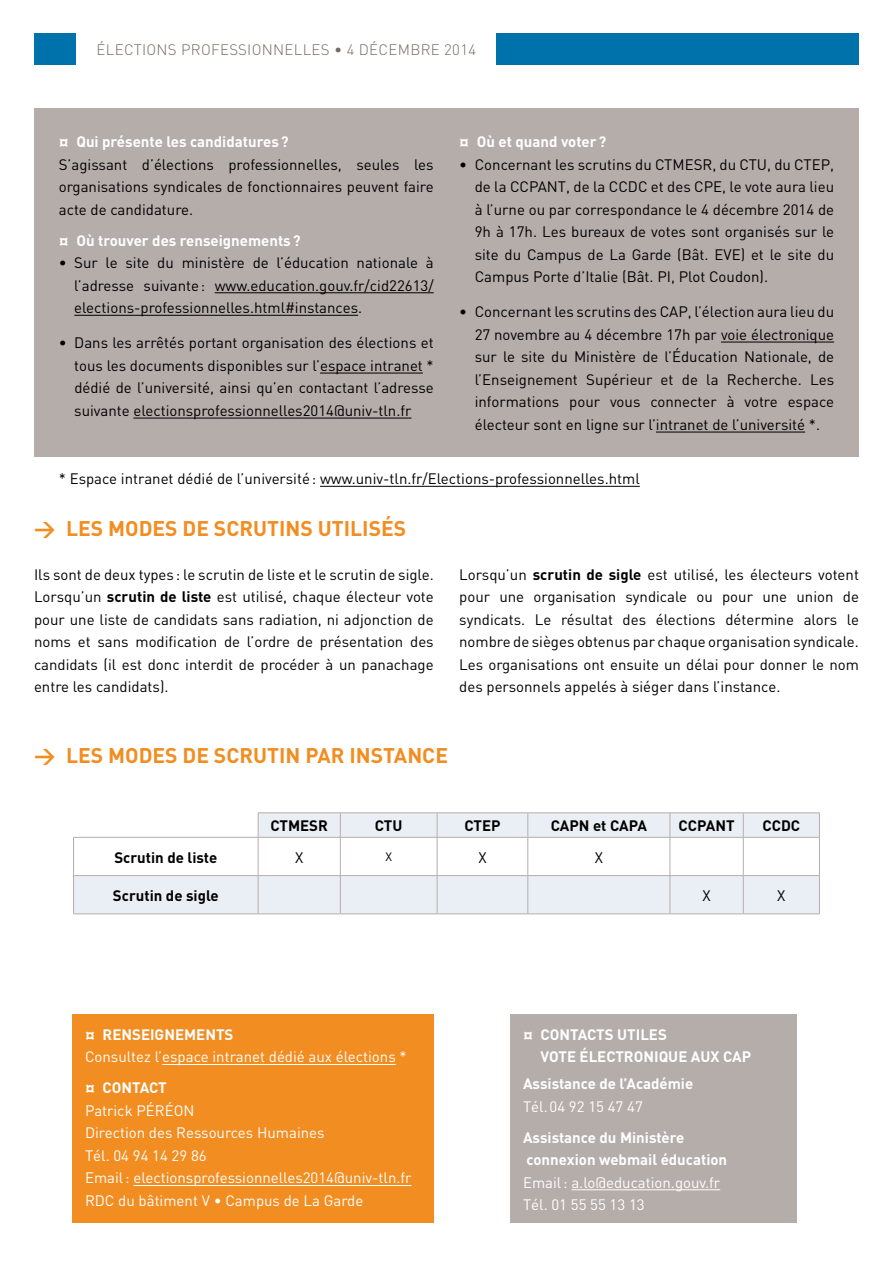
<style>
.page{position:relative;width:893px;height:1263px;background:#fff}
.page>*{position:absolute;margin:0;border:0;box-sizing:border-box;transform-origin:0 0}
.t1{font:700 21px "DIN";color:#f18d21}
.t2{font:15px/22.5px "DIN";color:#000;text-align:justify}
.t3{font:15px/22.5px "DIN";color:#fff}
.t4{font:700 15px/22.5px "DIN";color:#fff}
.t5{font:700 15px "DIN";color:#000}
.t6{font:300 15px "DIN";letter-spacing:.02em;color:#766a65}
.t7{font:12px "DIN";color:#000}
.s1{font-weight:700}
</style>
<div class="page">
<div style="left:34px;top:108px;width:825px;height:349px;background:#b5adaa"></div>
<div style="left:72px;top:1015px;width:362px;height:208px;background:#f18d21"></div>
<hr style="left:162px;top:1064px;width:234px;height:1px;background:#fff">
<hr style="left:133px;top:1185px;width:278px;height:1px;background:#fff">
<div style="left:34px;top:33px;width:825px;height:31px;background:#0072ab"></div>
<div style="left:77px;top:26px;width:419px;height:45px;background:#fff"></div>
<hr style="left:320px;top:486px;width:320px;height:1px;background:#000">
<div style="left:510px;top:1015px;width:286px;height:208px;background:#b5adaa"></div>
<hr style="left:571px;top:1189px;width:149px;height:1px;background:#fff">
<hr style="left:215px;top:292px;width:219px;height:1px;background:#000">
<hr style="left:74px;top:315px;width:284px;height:1px;background:#000">
<hr style="left:320px;top:373px;width:103px;height:1px;background:#000">
<hr style="left:133px;top:418px;width:278px;height:1px;background:#000">
<hr style="left:721px;top:342px;width:113px;height:1px;background:#000">
<hr style="left:656px;top:432px;width:149px;height:1px;background:#000">
<svg style="left:74px;top:813px;width:745px;height:100px;fill:#eaeff6"></svg>
<hr style="left:258px;top:812px;width:82px;height:1px;background:#b5adaa">
<svg style="left:258px;top:813px;width:1px;height:24px"></svg>
<hr style="left:340px;top:812px;width:97px;height:1px;background:#b5adaa">
<svg style="left:340px;top:813px;width:1px;height:24px"></svg>
<hr style="left:437px;top:812px;width:91px;height:1px;background:#b5adaa">
<svg style="left:437px;top:813px;width:1px;height:24px"></svg>
<hr style="left:528px;top:812px;width:142px;height:1px;background:#b5adaa">
<svg style="left:527px;top:813px;width:1px;height:24px"></svg>
<hr style="left:670px;top:812px;width:73px;height:1px;background:#b5adaa">
<svg style="left:670px;top:813px;width:1px;height:24px"></svg>
<hr style="left:743px;top:812px;width:77px;height:1px;background:#b5adaa">
<svg style="left:743px;top:813px;width:1px;height:24px"></svg>
<svg style="left:819px;top:813px;width:1px;height:24px"></svg>
<hr style="left:73px;top:837px;width:185px;height:1px;background:#b5adaa">
<hr style="left:73px;top:838px;width:1px;height:37px;background:#b5adaa">
<hr style="left:258px;top:837px;width:82px;height:1px;background:#b5adaa">
<hr style="left:258px;top:838px;width:1px;height:37px;background:#b5adaa">
<hr style="left:340px;top:837px;width:97px;height:1px;background:#b5adaa">
<hr style="left:340px;top:838px;width:1px;height:37px;background:#b5adaa">
<hr style="left:437px;top:837px;width:91px;height:1px;background:#b5adaa">
<hr style="left:437px;top:838px;width:1px;height:37px;background:#b5adaa">
<hr style="left:528px;top:837px;width:142px;height:1px;background:#b5adaa">
<hr style="left:527px;top:838px;width:1px;height:37px;background:#b5adaa">
<hr style="left:670px;top:837px;width:73px;height:1px;background:#b5adaa">
<hr style="left:670px;top:838px;width:1px;height:37px;background:#b5adaa">
<hr style="left:743px;top:837px;width:77px;height:1px;background:#b5adaa">
<hr style="left:743px;top:838px;width:1px;height:37px;background:#b5adaa">
<hr style="left:819px;top:838px;width:1px;height:37px;background:#b5adaa">
<hr style="left:73px;top:875px;width:185px;height:1px;background:#b5adaa">
<hr style="left:73px;top:876px;width:1px;height:37px;background:#b5adaa">
<hr style="left:258px;top:875px;width:82px;height:1px;background:#b5adaa">
<hr style="left:258px;top:876px;width:1px;height:37px;background:#b5adaa">
<hr style="left:340px;top:875px;width:97px;height:1px;background:#b5adaa">
<hr style="left:340px;top:876px;width:1px;height:37px;background:#b5adaa">
<hr style="left:437px;top:875px;width:91px;height:1px;background:#b5adaa">
<hr style="left:437px;top:876px;width:1px;height:37px;background:#b5adaa">
<hr style="left:528px;top:875px;width:142px;height:1px;background:#b5adaa">
<hr style="left:527px;top:876px;width:1px;height:37px;background:#b5adaa">
<hr style="left:670px;top:875px;width:73px;height:1px;background:#b5adaa">
<hr style="left:670px;top:876px;width:1px;height:37px;background:#b5adaa">
<hr style="left:743px;top:875px;width:77px;height:1px;background:#b5adaa">
<hr style="left:743px;top:876px;width:1px;height:37px;background:#b5adaa">
<hr style="left:819px;top:876px;width:1px;height:37px;background:#b5adaa">
<hr style="left:73px;top:913px;width:185px;height:1px;background:#b5adaa">
<hr style="left:258px;top:913px;width:82px;height:1px;background:#b5adaa">
<hr style="left:340px;top:913px;width:97px;height:1px;background:#b5adaa">
<hr style="left:437px;top:913px;width:91px;height:1px;background:#b5adaa">
<hr style="left:528px;top:913px;width:142px;height:1px;background:#b5adaa">
<hr style="left:670px;top:913px;width:73px;height:1px;background:#b5adaa">
<hr style="left:743px;top:913px;width:77px;height:1px;background:#b5adaa">
<p class="t6" style="left:97px;top:40px;width:381px">ÉLECTIONS PROFESSIONNELLES • 4 DÉCEMBRE 2014</p>
<p class="t4" style="left:59px;top:130px;width:231px">¤ Qui présente les candidatures?</p>
<p class="t2" style="left:59px;top:153px;width:376px">S’agissant d’élections professionnelles, seules les organisations syndicales de fonctionnaires peuvent faire acte de candidature.</p>
<p class="t4" style="left:59px;top:228px;width:243px">¤ Où trouver des renseignements?</p>
<p class="t2" style="left:74px;top:251px;width:361px;text-indent:-15px">• Sur le site du ministère de l’éducation nationale à l’adresse suivante: www.education.gouv.fr/cid22613/ elections-professionnelles.html#instances.</p>
<p class="t2" style="left:74px;top:331px;width:361px;text-indent:-15px">• Dans les arrêtés portant organisation des élections et tous les documents disponibles sur l’espace intranet * dédié de l’université, ainsi qu’en contactant l’adresse suivante electionsprofessionnelles2014@univ-tln.fr</p>
<p class="t4" style="left:459px;top:130px;width:149px">¤ Où et quand voter?</p>
<p class="t2" style="left:475px;top:153px;width:361px;text-indent:-15px">• Concernant les scrutins du CTMESR, du CTU, du CTEP, de la CCPANT, de la CCDC et des CPE, le vote aura lieu à l’urne ou par correspondance le 4 décembre 2014 de 9h à 17h. Les bureaux de votes sont organisés sur le site du Campus de La Garde (Bât. EVE) et le site du Campus Porte d’Italie (Bât. PI, Plot Coudon).</p>
<p class="t2" style="left:475px;top:300px;width:361px;text-indent:-15px">• Concernant les scrutins des CAP, l’élection aura lieu du 27 novembre au 4 décembre 17h par voie électronique sur le site du Ministère de l’Éducation Nationale, de l’Enseignement Supérieur et de la Recherche. Les informations pour vous connecter à votre espace électeur sont en ligne sur l’intranet de l’université *.</p>
<p class="t2" style="left:59px;top:467px;width:582px">* Espace intranet dédié de l’université: www.univ-tln.fr/Elections-professionnelles.html</p>
<h1 class="t1" style="left:34px;top:514px;width:153px">&gt; Les modes de</h1>
<h1 class="t1" style="left:214px;top:514px;width:194px">scrutins utilisés</h1>
<p class="t2" style="left:34px;top:563px;width:401px">Ils sont de deux types : le scrutin de liste et le scrutin de sigle.<br>Lorsqu’un <span class="s1">scrutin de liste</span> est utilisé, chaque électeur vote pour une liste de candidats sans radiation, ni adjonction de noms et sans modification de l’ordre de présentation des candidats (il est donc interdit de procéder à un panachage entre les candidats).</p>
<p class="t2" style="left:459px;top:563px;width:401px">Lorsqu’un <span class="s1">scrutin de sigle</span> est utilisé, les électeurs votent pour une organisation syndicale ou pour une union de syndicats. Le résultat des élections détermine alors le nombre de sièges obtenus par chaque organisation syndicale.<br>Les organisations ont ensuite un délai pour donner le nom des personnels appelés à siéger dans l’instance.</p>
<h1 class="t1" style="left:34px;top:741px;width:153px">&gt; Les modes de</h1>
<h1 class="t1" style="left:214px;top:741px;width:222px">scrutin par instance</h1>
<p class="t5" style="left:270px;top:816px;width:59px">CTMESR</p>
<p class="t5" style="left:375px;top:816px;width:19px">CTU</p>
<p class="t5" style="left:464px;top:816px;width:36px">CTEP</p>
<p class="t5" style="left:551px;top:816px;width:18px">CAPN</p>
<p class="t5" style="left:593px;top:816px;width:37px">et CAPA</p>
<p class="t5" style="left:679px;top:816px;width:29px">CCPANT</p>
<p class="t5" style="left:762px;top:816px;width:39px">CCDC</p>
<p class="t5" style="left:114px;top:847px;width:104px">Scrutin de liste</p>
<p class="t2" style="left:295px;top:846px;width:10px">X</p>
<p class="t7" style="left:385px;top:849px;width:8px">X</p>
<p class="t2" style="left:478px;top:846px;width:10px">X</p>
<p class="t2" style="left:595px;top:846px;width:10px">X</p>
<p class="t5" style="left:113px;top:886px;width:107px">Scrutin de sigle</p>
<p class="t2" style="left:702px;top:884px;width:10px">X</p>
<p class="t2" style="left:777px;top:884px;width:10px">X</p>
<p class="t4" style="left:85px;top:1022px;width:131px">¤ RENSEIGNEMENTS</p>
<p class="t3" style="left:85px;top:1045px;width:323px">Consultez l’espace intranet dédié aux élections *</p>
<p class="t4" style="left:85px;top:1076px;width:37px">¤ CONTA</p>
<p class="t4" style="left:149px;top:1076px;width:18px">CT</p>
<p class="t3" style="left:85px;top:1099px;width:328px">Patrick PÉRÉON<br>Direction des Ressources Humaines<br>Tél. 04 94 14 29 86<br>Email: electionsprofessionnelles2014@univ-tln.fr<br>RDC du bâtiment V • Campus de La Garde</p>
<p class="t4" style="left:541px;top:1022px;width:202px;text-indent:100px">LES<br>VOTE ÉLECTRONIQUE AUX CAP</p>
<p class="t4" style="left:523px;top:1072px;width:172px">Assistance de l’Académie</p>
<p class="t3" style="left:523px;top:1095px;width:121px">Tél.04 92 15 47 47</p>
<p class="t4" style="left:523px;top:1125px;width:206px">Assistance du Ministère connexion webmail éducation</p>
<p class="t3" style="left:523px;top:1171px;width:199px">Email: a.lo@education.gouv.fr<br>Tél. 01 55 55 13 13</p>
<p class="t4" style="left:523px;top:1022px;width:37px">¤ CONTA</p>
<p class="t4" style="left:587px;top:1022px;width:18px">CTSUTI</p>
</div>
